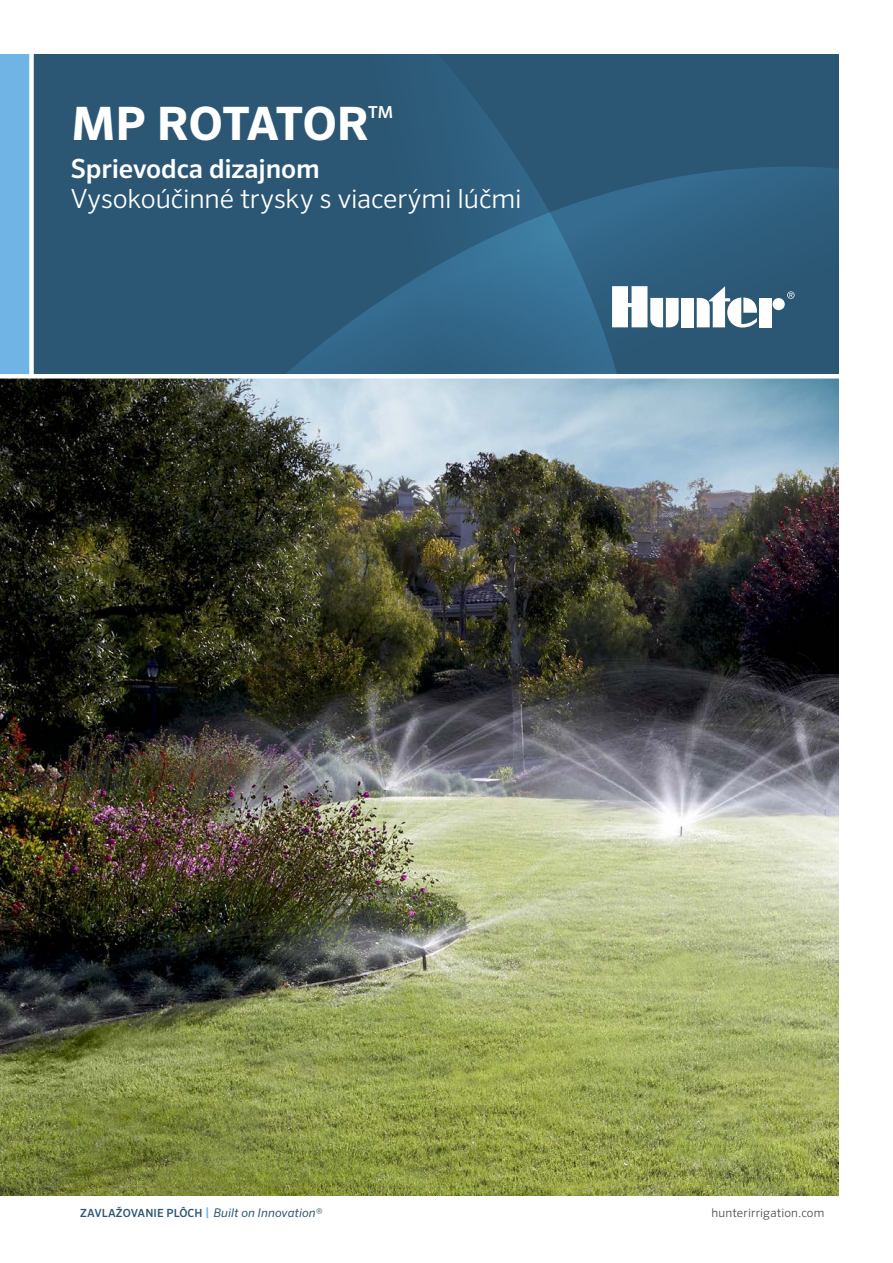
<style>
.page{position:relative;width:893px;height:1263px;background:#fff}
.page>*{position:absolute;margin:0;border:0;box-sizing:border-box;transform-origin:0 0}
.t1{font:700 46.05px "Sero Pro";letter-spacing:-.01em;color:#fff}
.t2{font:300 26.4px "Sero Pro";letter-spacing:-.01em;color:#fff}
.t3{font:500 26.4px "Sero Pro";letter-spacing:-.01em;color:#fff}
.t4{font:500 16.65px "Sero Pro";color:#fff}
.t5{font:italic 12px "Sero Pro";letter-spacing:.005em;color:#2b5774}
.t6{font:300 12px "Sero Pro";letter-spacing:.01em;color:#4c4c4d}
.s1{font-weight:500;font-style:normal;font-size:11.25px}
.s2{font-weight:500;font-style:normal;color:#6fb4e5}
</style>
<div class="page">
<img style="left:0;top:378px;width:839px;height:817px">
<svg style="left:755px;top:54px;width:84px;height:320px;background:#2c5a77"></svg>
<svg style="left:34px;top:54px;width:721px;height:320px;background:#2d5b79"></svg>
<div style="left:0;top:54px;width:31px;height:323px;background:#6fb4e5"></div>
<div style="left:29px;top:54px;width:5px;height:323px;background:#fff"></div>
<hr style="left:0;top:374px;width:839px;height:4px;background:#fff">
<svg style="left:787px;top:291px;width:8px;height:8px"></svg>
<div style="left:681px;top:298px;width:13px;height:29px;background:#fff"></div>
<div style="left:773px;top:298px;width:12px;height:12px;background:#fff;border-radius:50%"></div>
<div style="left:759px;top:298px;width:12px;height:29px;background:#fff"></div>
<svg style="left:697px;top:286px;width:60px;height:42px"></svg>
<svg style="left:612px;top:286px;width:67px;height:42px"></svg>
<h1 class="t1" style="left:71px;top:95px;width:301px">MP ROTATOR</h1>
<h3 class="t4" style="left:368px;top:102px;width:27px">TM</h3>
<h2 class="t3" style="left:70px;top:153px;width:251px">Sprievodca dizajnom</h2>
<h2 class="t2" style="left:70px;top:183px;width:452px">Vysokoúčinné trysky s viacerými lúčmi</h2>
<p class="t5" style="left:80px;top:1206px;width:243px"><span class="s1">ZAVLAŽOVANIE PLÔCH</span> <span class="s2">|</span> Built on Innovation®</p>
<p class="t6" style="left:711px;top:1205px;width:114px">hunterirrigation.com</p>
</div>
